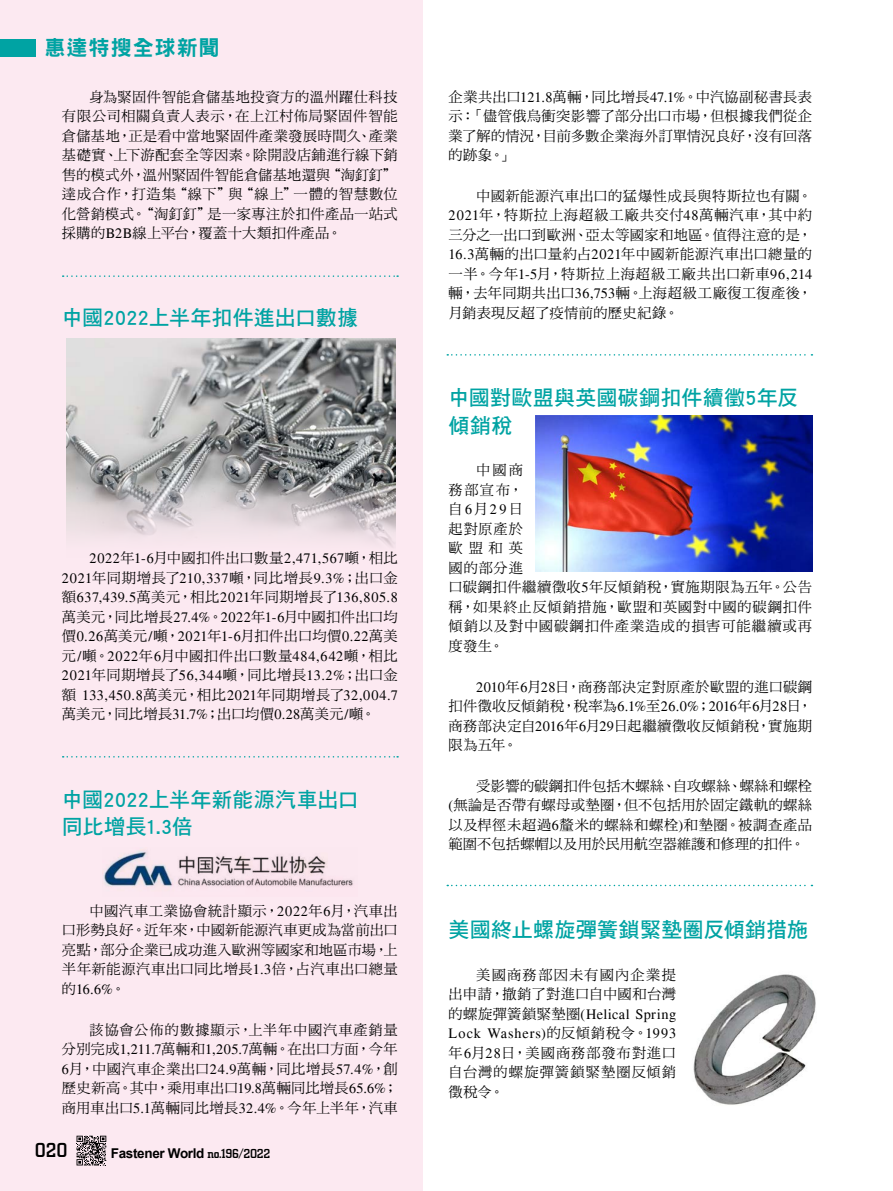
<style>
.page{position:relative;width:893px;height:1191px;background:#fff}
.page>*{position:absolute;margin:0;border:0;box-sizing:border-box;transform-origin:0 0}
.t1{font:21px/27.3px "DF Hei Std W7";letter-spacing:.005em;color:#00a3a3}
.t2{font:21px "DF Hei Std W9";letter-spacing:.05em;color:#00a3a3}
.t3{font:500 21px "City D";color:#000}
.t4{font:14.25px/19.5px "DF Ming Std W5";letter-spacing:.035em;color:#000;text-align:justify}
.t5{font:14.25px/19.5px "Times";letter-spacing:.035em;color:#000}
.t6{font:14.25px/19.5px "DF Ming Std W5";letter-spacing:.055em;color:#000}
.t7{font:14.25px "DF Ming Std W5";letter-spacing:.015em;color:#000}
.t8{font:700 13.5px "Arial";letter-spacing:-.025em;color:#000}
.s1{font-family:"Times"}
.s2{font-family:"DF Ming Std W5"}
.s3{font-family:"City D";font-weight:500}
</style>
<div class="page">
<div style="left:0;top:0;width:422px;height:1191px;background:#fce9f1"></div>
<div style="left:0;top:40px;width:36px;height:17px;background:#00a3a3"></div>
<svg style="left:77px;top:1135px;width:29px;height:30px"></svg>
<img style="left:67px;top:338px;width:328px;height:210px">
<img style="left:103px;top:850px;width:250px;height:38px">
<img style="left:536px;top:416px;width:276px;height:155px">
<img style="left:693px;top:974px;width:123px;height:131px">
<svg style="left:63px;top:275px;width:335px;height:2px"></svg>
<svg style="left:63px;top:756px;width:335px;height:1px"></svg>
<svg style="left:447px;top:354px;width:365px;height:1px"></svg>
<svg style="left:447px;top:884px;width:365px;height:2px"></svg>
<h1 class="t2" style="left:45px;top:36px;width:177px">惠達特搜全球新聞</h1>
<p class="t4" style="left:62px;top:86px;width:337px;text-indent:28px">身為緊固件智能倉儲基地投資方的溫州躍仕科技有限公司相關負責人表示，在上江村佈局緊固件智能倉儲基地，正是看中當地緊固件產業發展時間久、產業基礎實、上下游配套全等因素。除開設店鋪進行線下銷售的模式外，溫州緊固件智能倉儲基地還與“淘釘釘”達成合作，打造集“線下”與“線上”一體的智慧數位化營銷模式。“淘釘釘”是一家專注於扣件產品一站式採購的<span class="s1">B2B</span>線上平台，覆蓋十大類扣件產品。</p>
<h1 class="t1" style="left:62px;top:304px;width:298px">中國2022上半年扣件進出口數據</h1>
<p class="t5" style="left:90px;top:549px;width:310px">2022<span class="s2">年</span>1-6<span class="s2">月中國扣件出口數量</span>2,471,567<span class="s2">噸，相比</span></p>
<p class="t4" style="left:62px;top:568px;width:337px"><span class="s1">2021</span>年同期增長了<span class="s1">210,337</span>噸，同比增長<span class="s1">9.3%</span>；出口金</p>
<p class="t5" style="left:62px;top:587px;width:337px"><span class="s2">額</span>637,439.5<span class="s2">萬美元，相比</span>2021<span class="s2">年同期增長了</span>136,805.8</p>
<p class="t4" style="left:62px;top:607px;width:337px">萬美元，同比增長<span class="s1">27.4%</span>。<span class="s1">2022</span>年<span class="s1">1-6</span>月中國扣件出口均價<span class="s1">0.26</span>萬美元<span class="s1">/</span>噸，<span class="s1">2021</span>年<span class="s1">1-6</span>月扣件出口均價<span class="s1">0.22</span>萬美元<span class="s1">/</span>噸。<span class="s1">2022</span>年<span class="s1">6</span>月中國扣件出口數量<span class="s1">484,642</span>噸，相比<span class="s1">2021</span>年同期增長了<span class="s1">56,344</span>噸，同比增長<span class="s1">13.2%</span>；出口金</p>
<p class="t5" style="left:62px;top:685px;width:337px"><span class="s2">額</span> 133,450.8<span class="s2">萬美元，相比</span>2021<span class="s2">年同期增長了</span>32,004.7</p>
<p class="t7" style="left:62px;top:706px;width:315px">萬美元，同比增長<span class="s1">31.7%</span>；出口均價<span class="s1">0.28</span>萬美元<span class="s1">/</span>噸。</p>
<h1 class="t1" style="left:62px;top:785px;width:298px">中國2022上半年新能源汽車出口同比增長1.3倍</h1>
<p class="t4" style="left:62px;top:900px;width:337px;text-indent:28px">中國汽車工業協會統計顯示，<span class="s1">2022</span>年<span class="s1">6</span>月，汽車出口形勢良好。近年來，中國新能源汽車更成為當前出口亮點，部分企業已成功進入歐洲等國家和地區市場，上半年新能源汽車出口同比增長<span class="s1">1.3</span>倍，占汽車出口總量</p>
<p class="t5" style="left:62px;top:979px;width:65px"><span class="s2">的</span>16.6%<span class="s2">。</span></p>
<p class="t4" style="left:62px;top:1019px;width:337px;text-indent:28px">該協會公佈的數據顯示，上半年中國汽車產銷量分別完成<span class="s1">1,211.7</span>萬輛和<span class="s1">1,205.7</span>萬輛。在出口方面，今年<span class="s1">6</span>月，中國汽車企業出口<span class="s1">24.9</span>萬輛，同比增長<span class="s1">57.4%</span>，創歷史新高。其中，乘用車出口<span class="s1">19.8</span>萬輛同比增長<span class="s1">65.6%</span>；商用車出口<span class="s1">5.1</span>萬輛同比增長<span class="s1">32.4%</span>。今年上半年，汽車</p>
<h1 class="t3" style="left:35px;top:1138px;width:34px">020</h1>
<p class="t8" style="left:111px;top:1144px;width:161px">Fastener World <span class="s3">no.196/2022</span></p>
<p class="t4" style="left:449px;top:86px;width:365px">企業共出口<span class="s1">121.8</span>萬輛，同比增長<span class="s1">47.1%</span>。中汽協副秘書長表示：「儘管俄烏衝突影響了部分出口市場，但根據我們從企業了解的情況，目前多數企業海外訂單情況良好，沒有回落的跡象。」</p>
<p class="t4" style="left:449px;top:186px;width:365px;text-indent:28px">中國新能源汽車出口的猛爆性成長與特斯拉也有關。<span class="s1">2021</span>年，特斯拉上海超級工廠共交付<span class="s1">48</span>萬輛汽車，其中約三分之一出口到歐洲、亞太等國家和地區。值得注意的是，<span class="s1">16.3</span>萬輛的出口量約占<span class="s1">2021</span>年中國新能源汽車出口總量的一半。今年<span class="s1">1-5</span>月，特斯拉上海超級工廠共出口新車<span class="s1">96,214</span>輛，去年同期共出口<span class="s1">36,753</span>輛。上海超級工廠復工復產後，月銷表現反超了疫情前的歷史紀錄。</p>
<h1 class="t1" style="left:449px;top:384px;width:351px">中國對歐盟與英國碳鋼扣件續徵5年反傾銷稅</h1>
<p class="t6" style="left:449px;top:460px;width:365px;text-indent:28px">中國商<br>務部宣布，<br>自<span class="s1">6</span>月<span class="s1">29</span>日<br>起對原產於<br>歐盟和英<br>國的部分進<br>口碳鋼扣件繼續徵收<span class="s1">5</span>年反傾銷稅，實施期限為五年。公告稱，如果終止反傾銷措施，歐盟和英國對中國的碳鋼扣件傾銷以及對中國碳鋼扣件產業造成的損害可能繼續或再度發生。</p>
<p class="t4" style="left:449px;top:676px;width:365px;text-indent:28px"><span class="s1">2010</span>年<span class="s1">6</span>月<span class="s1">28</span>日，商務部決定對原產於歐盟的進口碳鋼扣件徵收反傾銷稅，稅率為<span class="s1">6.1%</span>至<span class="s1">26.0%</span>；<span class="s1">2016</span>年<span class="s1">6</span>月<span class="s1">28</span>日，商務部決定自<span class="s1">2016</span>年<span class="s1">6</span>月<span class="s1">29</span>日起繼續徵收反傾銷稅，實施期限為五年。</p>
<p class="t4" style="left:449px;top:776px;width:365px;text-indent:28px">受影響的碳鋼扣件包括木螺絲、自攻螺絲、螺絲和螺栓<span class="s1">(</span>無論是否帶有螺母或墊圈，但不包括用於固定鐵軌的螺絲以及桿徑未超過<span class="s1">6</span>釐米的螺絲和螺栓<span class="s1">)</span>和墊圈。被調查產品範圍不包括螺帽以及用於民用航空器維護和修理的扣件。</p>
<h1 class="t1" style="left:449px;top:915px;width:361px">美國終止螺旋彈簧鎖緊墊圈反傾銷措施</h1>
<p class="t4" style="left:449px;top:964px;width:229px;text-align:right">美國商務部因未有國內企業提<br>出申請，撤銷了對進口自中國和台灣</p>
<p class="t5" style="left:449px;top:1004px;width:229px"><span class="s2">的螺旋彈簧鎖緊墊圈</span>(Helical Spring<br>Lock Washers)<span class="s2">的反傾銷稅令。</span>1993</p>
<p class="t4" style="left:449px;top:1042px;width:229px">年<span class="s1">6</span>月<span class="s1">28</span>日，美國商務部發布對進口自台灣的螺旋彈簧鎖緊墊圈反傾銷徵稅令。</p>
</div>
